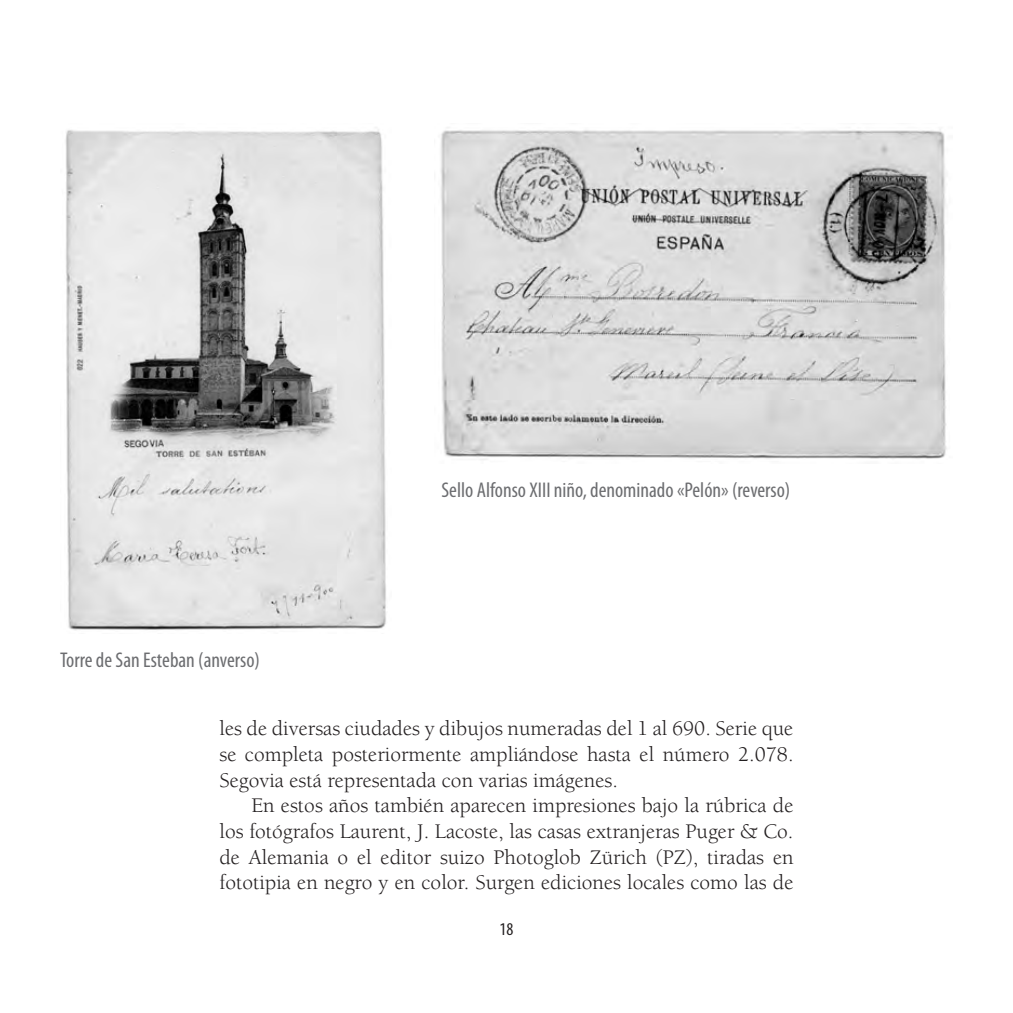
<style>
.page{position:relative;width:1013px;height:1013px;background:#fff}
.page>*{position:absolute;margin:0;border:0;box-sizing:border-box;transform-origin:0 0}
.t1{font:21.38px/25.7px "Berkeley";color:#231f20;text-align:justify}
.t2{font:condensed 21.38px "Myriad Pro";color:#6c6d70}
.t3{font:condensed 18px "Myriad Pro";color:#231f20}
</style>
<div class="page">
<img style="left:65px;top:129px;width:321px;height:501px">
<img style="left:440px;top:127px;width:507px;height:333px">
<p class="t2" style="left:60px;top:647px;width:201px">Torre de San Esteban (anverso)</p>
<p class="t2" style="left:441px;top:477px;width:350px">Sello Alfonso XIII niño, denominado «Pelón» (reverso)</p>
<p class="t1" style="left:219px;top:716px;width:576px">les de diversas ciudades y dibujos numeradas del 1 al 690. Serie que se completa posteriormente ampliándose hasta el número 2.078.<br>Segovia está representada con varias imágenes.</p>
<p class="t1" style="left:219px;top:793px;width:576px;text-indent:32px">En estos años también aparecen impresiones bajo la rúbrica de los fotógrafos Laurent, J. Lacoste, las casas extranjeras Puger &amp; Co. de Alemania o el editor suizo Photoglob Zürich (PZ), tiradas en fototipia en negro y en color. Surgen ediciones locales como las de</p>
<p class="t3" style="left:500px;top:918px;width:15px">18</p>
</div>
